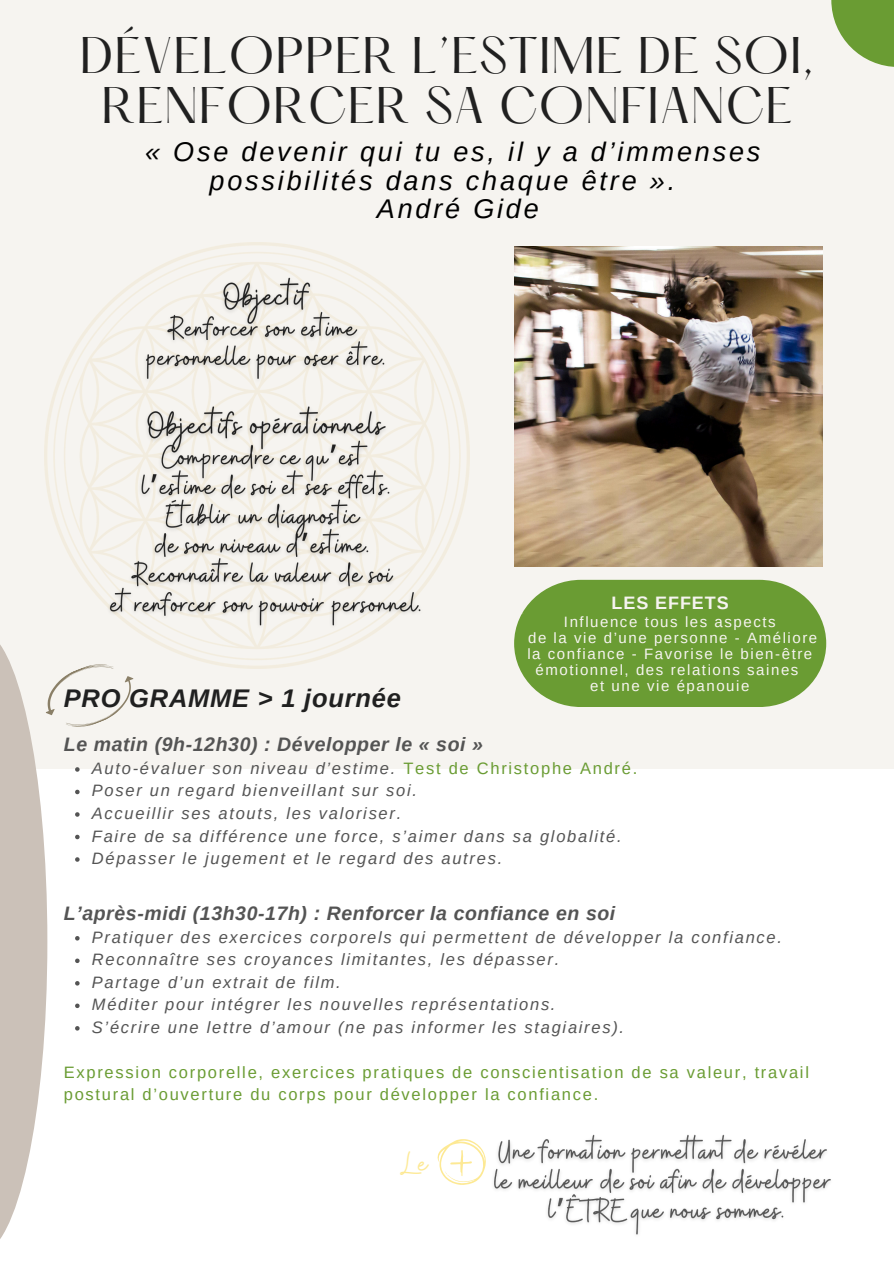
<style>
.page{position:relative;width:894px;height:1264px;background:#fff}
.page>*{position:absolute;margin:0;border:0;box-sizing:border-box;transform-origin:0 0}
.t1{font:45px/49.5px "Hatton";letter-spacing:.02em;color:#202020;text-align:center}
.t2{font:33px "Buffalo";color:#fde994}
.t3{font:italic 27px "Arimo";letter-spacing:.105em;color:#000}
.t4{font:italic 700 25.5px "Arimo";letter-spacing:.03em;color:#202020}
.t5{font:italic 700 19.5px "Arimo";letter-spacing:.03em;color:#545454}
.t6{font:700 18px "Arimo";letter-spacing:.05em;color:#f6f4f0}
.t7{font:italic 16.5px "Arimo";letter-spacing:.105em;color:#545454}
.t8{font:16.5px/22.5px "Arimo";letter-spacing:.105em;color:#6a9c33}
.t9{font:15px "Arimo";letter-spacing:.105em;color:#f6f4f0}
.s1{font-style:normal;color:#6a9c33}
</style>
<div class="page">
<div style="left:0;top:0;width:893px;height:1263px;background:#f6f4f0"></div>
<div style="left:0;top:768px;width:893px;height:495px;background:#fff"></div>
<img style="left:514px;top:246px;width:308px;height:320px">
<svg style="left:831px;top:0;width:62px;height:67px;fill:#6a9c33"></svg>
<svg style="left:47px;top:668px;width:87px;height:59px"></svg>
<svg style="left:75px;top:767px;width:5px;height:4px"></svg>
<svg style="left:75px;top:789px;width:5px;height:5px"></svg>
<svg style="left:75px;top:812px;width:5px;height:4px"></svg>
<svg style="left:75px;top:834px;width:5px;height:5px"></svg>
<svg style="left:75px;top:857px;width:5px;height:4px"></svg>
<svg style="left:75px;top:936px;width:5px;height:4px"></svg>
<svg style="left:75px;top:958px;width:5px;height:5px"></svg>
<svg style="left:75px;top:981px;width:5px;height:4px"></svg>
<svg style="left:75px;top:1003px;width:5px;height:5px"></svg>
<svg style="left:75px;top:1026px;width:5px;height:4px"></svg>
<svg style="left:0;top:645px;width:47px;height:594px;fill:#cbc1b8"></svg>
<img style="left:44px;top:243px;width:426px;height:425px">
<svg style="left:514px;top:580px;width:312px;height:127px;background:#76a444"></svg>
<img style="left:102px;top:272px;width:327px;height:362px">
<img style="left:493px;top:1134px;width:338px;height:101px">
<svg style="left:437px;top:1139px;width:49px;height:46px"></svg>
<p class="t1" style="left:80px;top:36px;width:735px">DÉVELOPPER L’ESTIME DE SOI,<br>RENFORCER SA CONFIANCE</p>
<p class="t3" style="left:145px;top:137px;width:616px">« Ose devenir qui tu es, il y a d’immenses</p>
<p class="t3" style="left:209px;top:165px;width:467px">possibilités dans chaque être ».</p>
<p class="t3" style="left:377px;top:193px;width:163px">André Gide</p>
<p class="t6" style="left:611px;top:592px;width:119px">LES EFFETS</p>
<h6 class="t9" style="left:563px;top:613px;width:213px">Influence tous les aspects</h6>
<p class="t9" style="left:528px;top:629px;width:291px">de la vie d’une personne - Améliore</p>
<p class="t9" style="left:527px;top:645px;width:286px">la confiance - Favorise le bien-être</p>
<p class="t9" style="left:535px;top:661px;width:264px">émotionnel, des relations saines</p>
<p class="t9" style="left:590px;top:678px;width:161px">et une vie épanouie</p>
<h4 class="t4" style="left:64px;top:684px;width:338px">PRO GRAMME &gt; 1 journée</h4>
<p class="t5" style="left:64px;top:733px;width:420px">Le matin (9h-12h30) : Développer le « soi »</p>
<p class="t7" style="left:92px;top:759px;width:546px">Auto-évaluer son niveau d’estime. <span class="s1">Test de Christophe André.</span></p>
<h5 class="t7" style="left:92px;top:781px;width:326px">Poser un regard bienveillant sur soi.</h5>
<p class="t7" style="left:92px;top:804px;width:311px">Accueillir ses atouts, les valoriser.</p>
<p class="t7" style="left:92px;top:826px;width:531px">Faire de sa différence une force, s’aimer dans sa globalité.</p>
<p class="t7" style="left:92px;top:849px;width:412px">Dépasser le jugement et le regard des autres.</p>
<p class="t5" style="left:64px;top:902px;width:553px">L’après-midi (13h30-17h) : Renforcer la confiance en soi</p>
<p class="t7" style="left:92px;top:927px;width:691px">Pratiquer des exercices corporels qui permettent de développer la confiance.</p>
<h3 class="t7" style="left:92px;top:950px;width:469px">Reconnaître ses croyances limitantes, les dépasser.</h3>
<h6 class="t7" style="left:92px;top:972px;width:250px">Partage d’un extrait de film.</h6>
<p class="t7" style="left:92px;top:995px;width:465px">Méditer pour intégrer les nouvelles représentations.</p>
<p class="t7" style="left:92px;top:1017px;width:533px">S’écrire une lettre d’amour (ne pas informer les stagiaires).</p>
<p class="t8" style="left:64px;top:1060px;width:746px">Expression corporelle, exercices pratiques de conscientisation de sa valeur, travail postural d’ouverture du corps pour développer la confiance.</p>
<p class="t2" style="left:401px;top:1141px;width:27px">Le</p>
</div>
